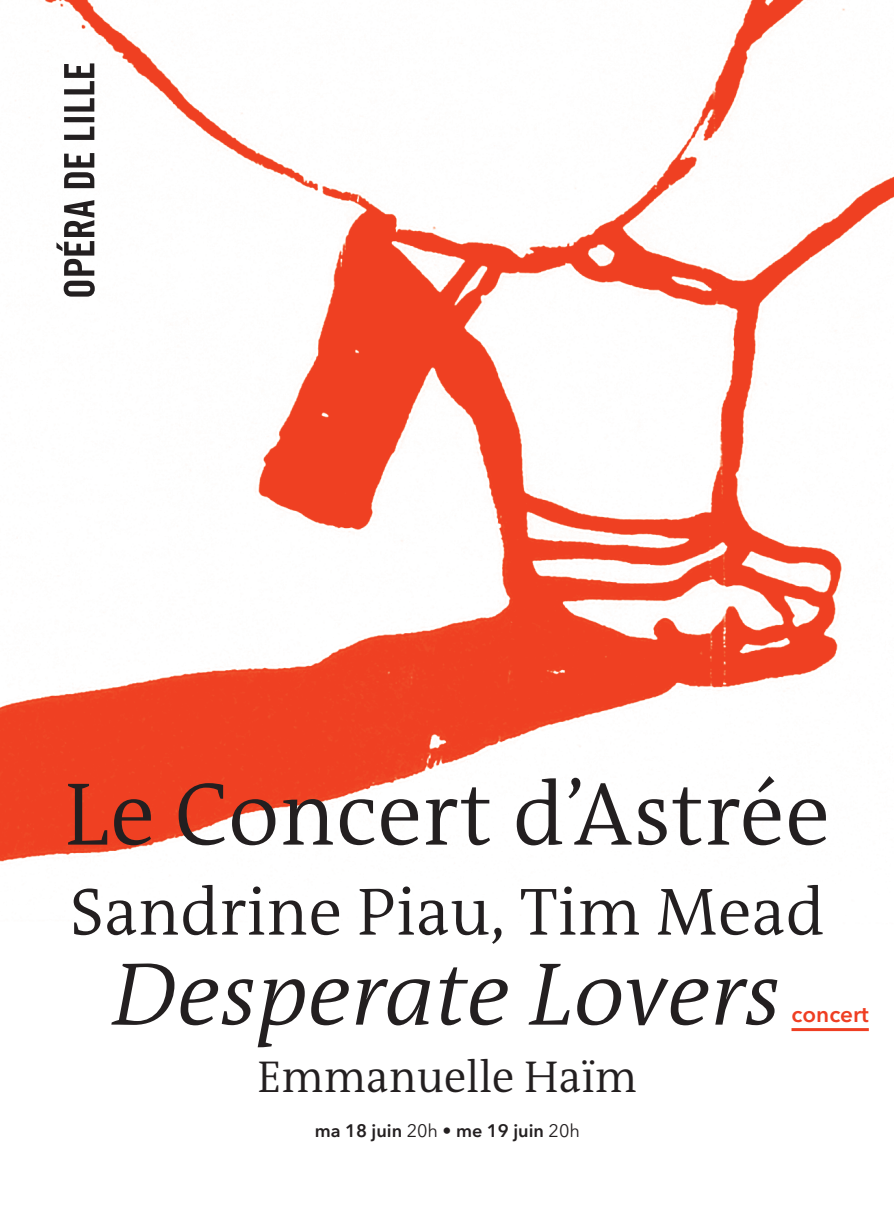
<style>
.page{position:relative;width:894px;height:1211px;background:#fff}
.page>*{position:absolute;margin:0;border:0;box-sizing:border-box;transform-origin:0 0}
.t1{font:300 90px "The Antiqua B W4";color:#231f20}
.t2{font:italic 300 90px "The Antiqua B W4";color:#231f20}
.t3{font:300 67.5px "The Antiqua B W4";color:#231f20}
.t4{font:300 45px "The Antiqua B W4";color:#231f20}
.t5{font:600 22.5px "Avenir Next LT Pro";color:#ef3e22}
.t6{font:600 18px "Avenir Next LT Pro";color:#231f20}
.s1{font-weight:400}
</style>
<div class="page">
<img style="left:0;top:0;width:894px;height:1032px">
<svg style="left:56px;top:63px;width:39px;height:234px"></svg>
<hr style="left:791px;top:1028px;width:77px;height:3px;background:#ef3e22">
<h1 class="t1" style="left:64px;top:756px;width:767px">Le Concert d’Astrée</h1>
<h2 class="t3" style="left:70px;top:868px;width:756px">Sandrine Piau, Tim Mead</h2>
<h1 class="t2" style="left:113px;top:936px;width:671px">Desperate Lovers</h1>
<h3 class="t4" style="left:257px;top:1048px;width:381px">Emmanuelle Haïm</h3>
<p class="t6" style="left:315px;top:1120px;width:267px">ma 18 juin <span class="s1">20h</span> • me 19 juin <span class="s1">20h</span></p>
<p class="t5" style="left:791px;top:1000px;width:79px">concert</p>
</div>
